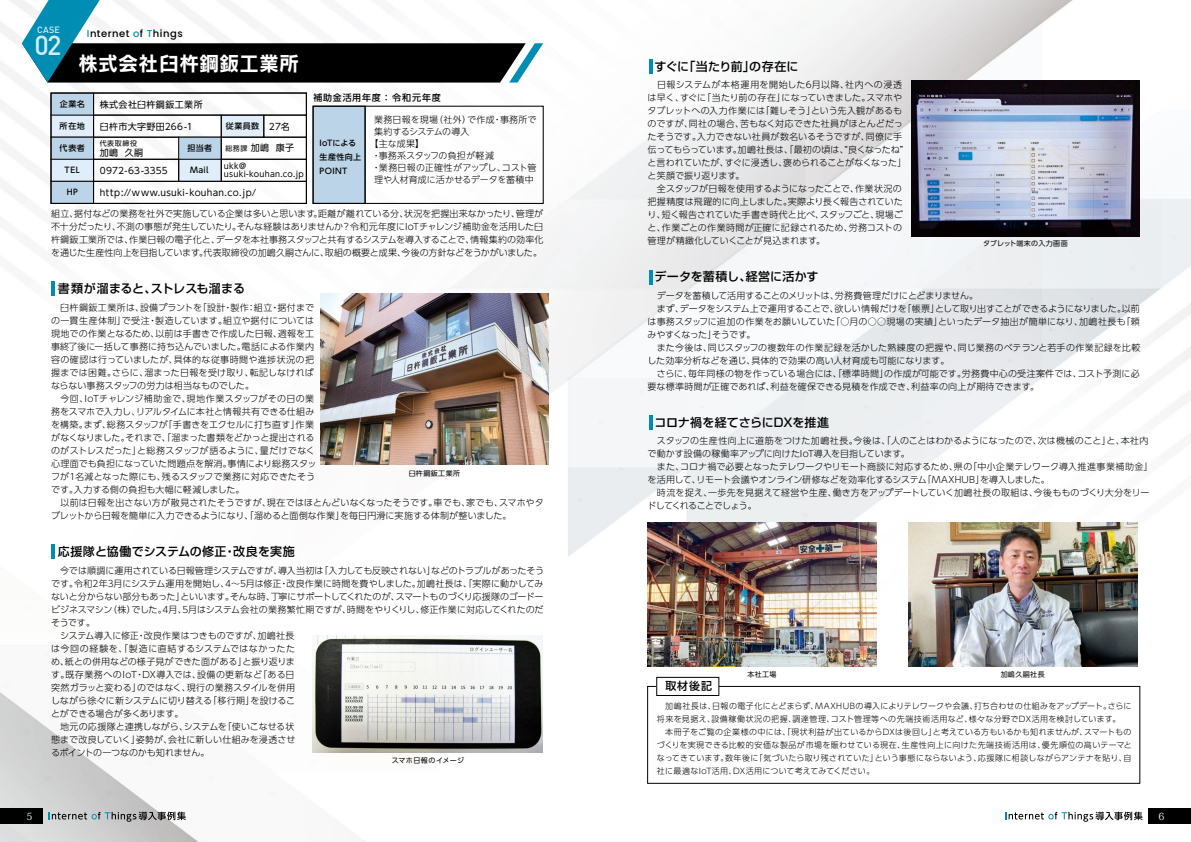
<style>
.page{position:relative;width:1191px;height:842px;background:#fff}
.page>*{position:absolute;margin:0;border:0;box-sizing:border-box;transform-origin:0 0}
.t1{font:500 27px "DIN";color:#d3edfb}
.t2{font:20px "Rodin NTLG Pro B";color:#fff}
.t3{font:500 12px "Shin Go Pr 6 N";letter-spacing:.005em;color:#000}
.t4{font:500 11px "UD Shin Go Pr 6 N";color:#000}
.t5{font:500 10px "Poppins";letter-spacing:.05em;color:#000}
.t6{font:9.9px "Koz Min Pr 6 N";color:#fff}
.t7{font:300 9px/13px "UD Shin Go Pr 6 N";letter-spacing:.005em;color:#000}
.t8{font:9px "UD Shin Go NT Pr 6 N";letter-spacing:.035em;color:#000}
.t9{font:300 9px "UD Shin Go NT Pr 6 N";letter-spacing:.025em;color:#000}
.t10{font:300 9px "UD Shin Go NT Pr 6 N";letter-spacing:.005em;color:#000}
.t11{font:500 9px "UD Shin Go NT Pr 6 N";letter-spacing:.09em;color:#000}
.t12{font:9px "UD Shin Go NT Pr 6 N";letter-spacing:.01em;color:#000}
.t13{font:300 9px "UD Shin Go NT Pr 6 N";letter-spacing:-.05em;color:#000}
.t14{font:500 9px "DIN";color:#d3edfb}
.t15{font:300 8px/13px "UD Shin Go Pr 6 N";letter-spacing:.035em;color:#000}
.t16{font:500 8px/14px "UD Shin Go NT Pr 6 N";letter-spacing:.05em;color:#000}
.t17{font:8px/8px "UD Shin Go NT Pr 6 N";letter-spacing:.035em;color:#000}
.t18{font:7px "UD Shin Go Pr 6";letter-spacing:.06em;color:#000}
.t19{font:7px "UD Shin Go Pr 6";letter-spacing:.04em;color:#000}
.t20{font:7px "UD Shin Go NT Pr 6 N";letter-spacing:.08em;color:#000}
.s1{color:#008db4}
.s2{font-weight:400;font-size:9px}
.s3{font-size:7px}
</style>
<div class="page">
<img style="left:0;top:0;width:1191px;height:842px">
<div style="left:313px;top:106px;width:52px;height:97px;background:#bcd4e8"></div>
<div style="left:51px;top:115px;width:43px;height:22px;background:#dfeefa"></div>
<div style="left:51px;top:159px;width:43px;height:22px;background:#dfeefa"></div>
<div style="left:51px;top:159px;width:43px;height:23px;border:1px solid #000"></div>
<div style="left:51px;top:93px;width:43px;height:22px;background:#bcd4e8"></div>
<div style="left:51px;top:137px;width:43px;height:22px;background:#bcd4e8"></div>
<div style="left:51px;top:181px;width:43px;height:22px;background:#bcd4e8"></div>
<div style="left:51px;top:181px;width:43px;height:23px;border:1px solid #000"></div>
<svg style="left:22px;top:0;width:521px;height:83px"></svg>
<img style="left:312px;top:636px;width:230px;height:117px">
<img style="left:908px;top:523px;width:229px;height:144px">
<img style="left:320px;top:294px;width:229px;height:170px">
<img style="left:647px;top:523px;width:229px;height:144px">
<div style="left:312px;top:106px;width:232px;height:98px;border:1px solid #000"></div>
<hr style="left:365px;top:106px;width:1px;height:97px;background:#000">
<svg style="left:93px;top:95px;width:212px;height:107px"></svg>
<div style="left:50px;top:93px;width:257px;height:111px;border:1px solid #000"></div>
<div style="left:647px;top:686px;width:493px;height:97px;border:1px solid #000"></div>
<div style="left:656px;top:677px;width:63px;height:18px;background:#fff"></div>
<div style="left:656px;top:677px;width:63px;height:19px;border:1px solid #000"></div>
<hr style="left:52px;top:281px;width:3px;height:15px;background:#008db4">
<hr style="left:52px;top:544px;width:3px;height:15px;background:#008db4">
<hr style="left:649px;top:59px;width:3px;height:15px;background:#008db4">
<hr style="left:649px;top:270px;width:3px;height:14px;background:#008db4">
<hr style="left:649px;top:416px;width:3px;height:14px;background:#008db4">
<img style="left:911px;top:80px;width:228px;height:157px">
<svg style="left:1005px;top:812px;width:137px;height:10px"></svg>
<div style="left:1148px;top:808px;width:43px;height:16px;background:#000"></div>
<div style="left:0;top:808px;width:43px;height:16px;background:#000"></div>
<svg style="left:49px;top:812px;width:137px;height:10px"></svg>
<p class="t14" style="left:37px;top:24px;width:24px">CASE</p>
<h1 class="t1" style="left:34px;top:28px;width:29px">02</h1>
<p class="t5" style="left:87px;top:28px;width:97px"><span class="s1">I</span>nternet <span class="s1">o</span>f <span class="s1">T</span>hings</p>
<h2 class="t2" style="left:78px;top:50px;width:222px">株式会社臼杵鋼鈑工業所</h2>
<p class="t16" style="left:60px;top:97px;width:27px">企業名</p>
<p class="t16" style="left:60px;top:119px;width:27px">所在地</p>
<p class="t16" style="left:60px;top:141px;width:27px">代表者</p>
<p class="t16" style="left:65px;top:163px;width:17px">TEL</p>
<p class="t16" style="left:67px;top:185px;width:13px">HP</p>
<p class="t8" style="left:100px;top:97px;width:104px">株式会社臼杵鋼鈑工業所</p>
<p class="t8" style="left:100px;top:119px;width:94px">臼杵市大字野田266-1</p>
<p class="t12" style="left:100px;top:163px;width:69px">0972-63-3355</p>
<p class="t8" style="left:100px;top:185px;width:158px">http://www.usuki-kouhan.co.jp/</p>
<p class="t16" style="left:226px;top:119px;width:66px">従業員数 <span class="s2">27名</span></p>
<p class="t20" style="left:100px;top:137px;width:39px">代表取締役</p>
<p class="t8" style="left:100px;top:146px;width:45px">加嶋 久嗣</p>
<p class="t8" style="left:226px;top:141px;width:70px"><span class="s3">総務課</span> 加嶋 康子</p>
<p class="t17" style="left:224px;top:162px;width:81px">ukk@ usuki-kouhan.co.jp</p>
<p class="t16" style="left:187px;top:141px;width:26px">担当者</p>
<p class="t16" style="left:190px;top:163px;width:20px">Mail</p>
<p class="t11" style="left:314px;top:91px;width:129px">補助金活用年度 ： 令和元年度</p>
<p class="t16" style="left:320px;top:136px;width:43px">IoTによる生産性向上<br>POINT</p>
<p class="t9" style="left:374px;top:113px;width:164px">業務日報を現場（社外）で作成・事務所で</p>
<p class="t13" style="left:374px;top:125px;width:97px">集約するシステムの導入</p>
<p class="t10" style="left:369px;top:137px;width:56px">【主な成果】</p>
<p class="t10" style="left:372px;top:149px;width:124px">・事務系スタッフの負担が軽減</p>
<p class="t9" style="left:372px;top:161px;width:166px">・業務日報の正確性がアップし、コスト管</p>
<p class="t10" style="left:374px;top:173px;width:161px">理や人材育成に活かせるデータを蓄積中</p>
<p class="t7" style="left:51px;top:207px;width:494px;text-align:justify">組立、据付などの業務を社外で実施している企業は多いと思います。距離が離れている分、状況を把握出来なかったり、管理が不十分だったり、不測の事態が発生していたり。そんな経験はありませんか？令和元年度にIoTチャレンジ補助金を活用した臼杵鋼鈑工業所では、作業日報の電子化と、データを本社事務スタッフと共有するシステムを導入することで、情報集約の効率化を通じた生産性向上を目指しています。代表取締役の加嶋久嗣さんに、取組の概要と成果、今後の方針などをうかがいました。</p>
<h3 class="t3" style="left:58px;top:278px;width:189px">書類が溜まると、ストレスも溜まる</h3>
<p class="t7" style="left:51px;top:300px;width:494px">　臼杵鋼鈑工業所は、設備プラントを「設計・製作：組立・据付まで<br>の一貫生産体制」で受注・製造しています。組立や据付については<br>現地での作業となるため、以前は手書きで作成した日報、週報を工<br>事終了後に一括して事務に持ち込んでいました。電話による作業内<br>容の確認は行っていましたが、具体的な従事時間や進捗状況の把<br>握までは困難。さらに、溜まった日報を受け取り、転記しなければ<br>ならない事務スタッフの労力は相当なものでした。<br>　今回、IoTチャレンジ補助金で、現地作業スタッフがその日の業<br>務をスマホで入力し、リアルタイムに本社と情報共有できる仕組み<br>を構築。まず、総務スタッフが「手書きをエクセルに打ち直す」作業<br>がなくなりました。それまで、「溜まった書類をどかっと提出される<br>のがストレスだった」と総務スタッフが語るように、量だけでなく<br>心理面でも負担になっていた問題点を解消。事情により総務スタッ<br>フが1名減となった際にも、残るスタッフで業務に対応できたそう<br>です。入力する側の負担も大幅に軽減しました。<br>　以前は日報を出さない方が散見されたそうですが、現在ではほとんどいなくなったそうです。車でも、家でも、スマホやタブレットから日報を簡単に入力できるようになり、「溜めると面倒な作業」を毎日円滑に実施する体制が整いました。</p>
<p class="t18" style="left:409px;top:467px;width:53px">臼杵鋼鈑工業所</p>
<h3 class="t3" style="left:58px;top:541px;width:238px">応援隊と協働でシステムの修正・改良を実施</h3>
<p class="t7" style="left:51px;top:563px;width:494px">　今では順調に運用されている日報管理システムですが、導入当初は「入力しても反映されない」などのトラブルがあったそうです。令和2年3月にシステム運用を開始し、4～5月は修正・改良作業に時間を費やしました。加嶋社長は、「実際に動かしてみないと分からない部分もあった」といいます。そんな時、丁寧にサポートしてくれたのが、スマートものづくり応援隊のゴードービジネスマシン（株）でした。4月、5月はシステム会社の業務繁忙期ですが、時間をやりくりし、修正作業に対応してくれたのだそうです。<br>　システム導入に修正・改良作業はつきものですが、加嶋社長<br>は今回の経験を、「製造に直結するシステムではなかったた<br>め、紙との併用などの様子見ができた面がある」と振り返りま<br>す。既存業務へのIoT・DX導入では、設備の更新など「ある日<br>突然ガラッと変わる」のではなく、現行の業務スタイルを併用<br>しながら徐々に新システムに切り替える「移行期」を設けるこ<br>とができる場合が多くあります。<br>　地元の応援隊と連携しながら、システムを「使いこなせる状<br>態まで改良していく」姿勢が、会社に新しい仕組みを浸透させ<br>るポイントの一つなのかも知れません。</p>
<p class="t18" style="left:392px;top:755px;width:74px">スマホ日報のイメージ</p>
<h3 class="t3" style="left:654px;top:56px;width:145px">すぐに「当たり前」の存在に</h3>
<p class="t7" style="left:647px;top:78px;width:260px">　日報システムが本格運用を開始した6月以降、社内への浸透は早く、すぐに「当たり前の存在」になっていきました。スマホやタブレットへの入力作業には「難しそう」という先入観があるものですが、同社の場合、苦もなく対応できた社員がほとんどだったそうです。入力できない社員が数名いるそうですが、同僚に手伝ってもらっています。加嶋社長は、「最初の頃は、“良くなったね”と言われていたが、すぐに浸透し、褒められることがなくなった」と笑顔で振り返ります。<br>　全スタッフが日報を使用するようになったことで、作業状況の把握精度は飛躍的に向上しました。実際より長く報告されていたり、短く報告されていた手書き時代と比べ、スタッフごと、現場ごと、作業ごとの作業時間が正確に記録されるため、労務コストの管理が精緻化していくことが見込まれます。</p>
<h3 class="t3" style="left:654px;top:267px;width:165px">データを蓄積し、経営に活かす</h3>
<p class="t19" style="left:983px;top:238px;width:86px">タブレット端末の入力画面</p>
<p class="t7" style="left:647px;top:289px;width:494px">　データを蓄積して活用することのメリットは、労務費管理だけにとどまりません。<br>　まず、データをシステム上で運用することで、欲しい情報だけを「帳票」として取り出すことができるようになりました。以前は事務スタッフに追加の作業をお願いしていた「○月の○○現場の実績」といったデータ抽出が簡単になり、加嶋社長も「頼みやすくなった」そうです。<br>　また今後は、同じスタッフの複数年の作業記録を活かした熟練度の把握や、同じ業務のベテランと若手の作業記録を比較した効率分析などを通じ、具体的で効果の高い人材育成も可能になります。<br>　さらに、毎年同様の物を作っている場合には、「標準時間」の作成が可能です。労務費中心の受注案件では、コスト予測に必要な標準時間が正確であれば、利益を確保できる見積を作成でき、利益率の向上が期待できます。</p>
<h3 class="t3" style="left:654px;top:412px;width:176px">コロナ禍を経てさらにDXを推進</h3>
<p class="t7" style="left:647px;top:434px;width:507px">　スタッフの生産性向上に道筋をつけた加嶋社長。今後は、「人のことはわかるようになったので、次は機械のこと」と、本社内で動かす設備の稼働率アップに向けたIoT導入を目指しています。<br>　また、コロナ禍で必要となったテレワークやリモート商談に対応するため、県の「中小企業テレワーク導入推進事業補助金」を活用して、リモート会議やオンライン研修などを効率化するシステム「MAXHUB」を導入しました。<br>　時流を捉え、一歩先を見据えて経営や生産、働き方をアップデートしていく加嶋社長の取組は、今後もものづくり大分をリードしてくれることでしょう。</p>
<p class="t4" style="left:665px;top:677px;width:48px">取材後記</p>
<p class="t18" style="left:747px;top:668px;width:31px">本社工場</p>
<p class="t18" style="left:1001px;top:669px;width:45px">加嶋久嗣社長</p>
<p class="t15" style="left:657px;top:699px;width:476px">　加嶋社長は、日報の電子化にとどまらず、MAXHUBの導入によりテレワークや会議、打ち合わせの仕組みをアップデート。さらに将来を見据え、設備稼働状況の把握、調達管理、コスト管理等への先端技術活用など、様々な分野でDX活用を検討しています。<br>　本冊子をご覧の企業様の中には、「現状利益が出ているからDXは後回し」と考えている方もいるかも知れませんが、スマートものづくりを実現できる比較的安価な製品が市場を賑わせている現在、生産性向上に向けた先端技術活用は、優先順位の高いテーマとなってきています。数年後に「気づいたら取り残されていた」という事態にならないよう、応援隊に相談しながらアンテナを貼り、自社に最適なIoT活用、DX活用について考えてみてください。</p>
<p class="t6" style="left:27px;top:810px;width:8px">5</p>
<p class="t6" style="left:1158px;top:810px;width:8px">6</p>
</div>
